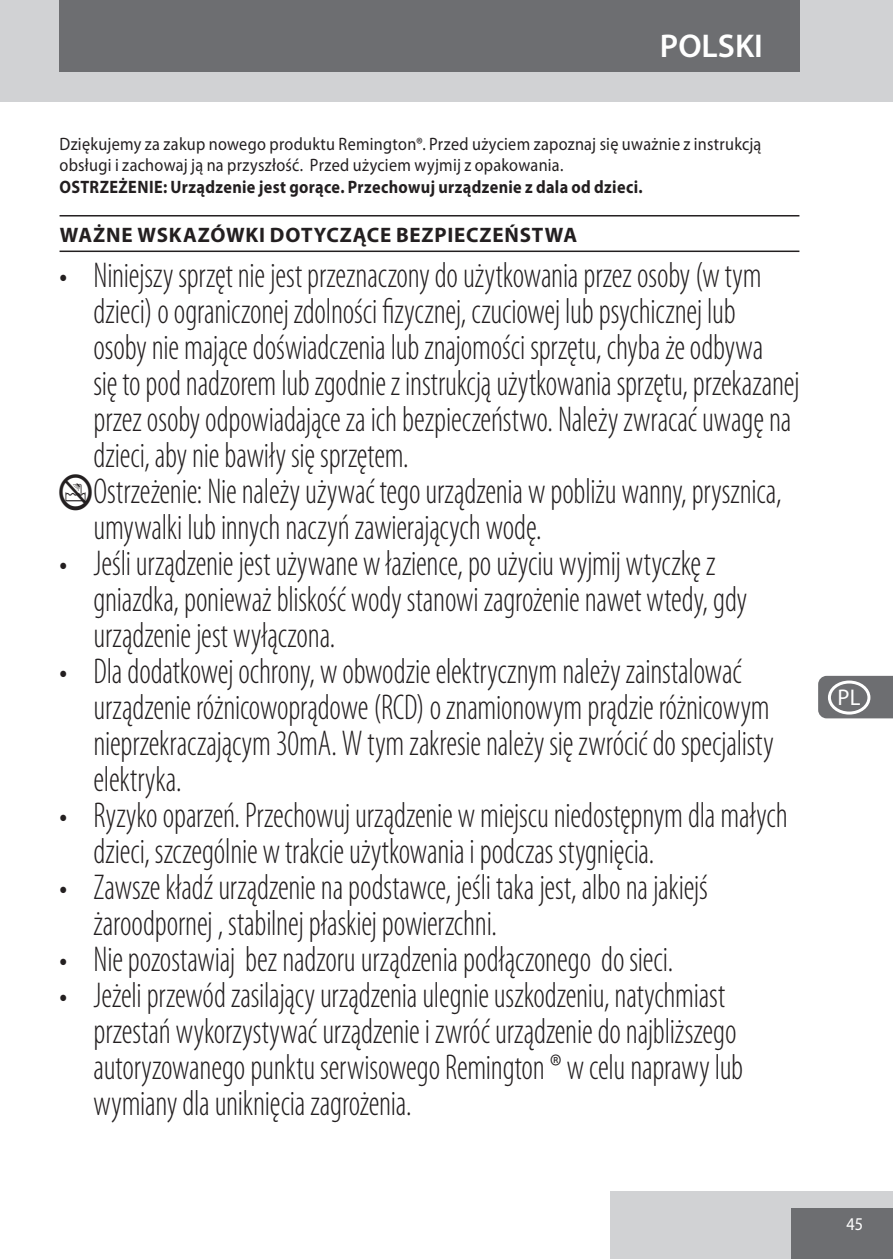
<style>
.page{position:relative;width:893px;height:1259px;background:#fff}
.page>*{position:absolute;margin:0;border:0;box-sizing:border-box;transform-origin:0 0}
.t1{font:300 condensed 36px/36px "Myriad Pro";letter-spacing:-.005em;color:#231f20;scale:.9 1}
.t2{font:600 33px "Myriad Pro";color:#fff}
.t3{font:22.8px "Myriad Pro";color:#fff}
.t4{font:700 21px "Myriad Pro";letter-spacing:.04em;color:#231f20}
.t5{font:18px/21.6px "Myriad Pro";letter-spacing:.02em;color:#231f20;scale:.9 1}
.t6{font:700 18px "Myriad Pro";letter-spacing:.02em;color:#231f20;scale:.9 1}
.t7{font:18px "Myriad Pro";color:#fff;scale:.9 1}
.s1{font-family:"Myriad IS Otext";font-weight:400;font-stretch:normal}
</style>
<div class="page">
<div style="left:611px;top:1191px;width:282px;height:68px;background:#d1d2d4"></div>
<div style="left:791px;top:1208px;width:102px;height:51px;background:#6d6e71"></div>
<div style="left:0;top:0;width:893px;height:102px;background:#d1d2d4"></div>
<div style="left:59px;top:0;width:740px;height:72px;background:#6d6e71"></div>
<hr style="left:60px;top:215px;width:739px;height:1px;background:#231f20">
<hr style="left:60px;top:250px;width:739px;height:2px;background:#231f20">
<svg style="left:818px;top:676px;width:75px;height:42px;background:#757679"></svg>
<div style="left:828px;top:128px;width:42px;height:34px;border:3px solid #fff;border-radius:50%"></div>
<div style="left:828px;top:170px;width:42px;height:34px;border:3px solid #fff;border-radius:50%"></div>
<div style="left:828px;top:213px;width:42px;height:34px;border:3px solid #fff;border-radius:50%"></div>
<div style="left:828px;top:255px;width:42px;height:34px;border:3px solid #fff;border-radius:50%"></div>
<div style="left:828px;top:298px;width:42px;height:34px;border:3px solid #fff;border-radius:50%"></div>
<div style="left:828px;top:340px;width:42px;height:34px;border:3px solid #fff;border-radius:50%"></div>
<div style="left:828px;top:383px;width:42px;height:34px;border:3px solid #fff;border-radius:50%"></div>
<div style="left:828px;top:425px;width:42px;height:34px;border:3px solid #fff;border-radius:50%"></div>
<div style="left:828px;top:468px;width:42px;height:34px;border:3px solid #fff;border-radius:50%"></div>
<div style="left:828px;top:510px;width:42px;height:34px;border:3px solid #fff;border-radius:50%"></div>
<div style="left:828px;top:553px;width:42px;height:34px;border:3px solid #fff;border-radius:50%"></div>
<div style="left:828px;top:595px;width:42px;height:34px;border:3px solid #fff;border-radius:50%"></div>
<div style="left:828px;top:638px;width:42px;height:34px;border:3px solid #fff;border-radius:50%"></div>
<div style="left:828px;top:680px;width:42px;height:34px;border:3px solid #fff;border-radius:50%"></div>
<div style="left:828px;top:723px;width:42px;height:34px;border:3px solid #fff;border-radius:50%"></div>
<div style="left:828px;top:765px;width:42px;height:34px;border:3px solid #fff;border-radius:50%"></div>
<div style="left:828px;top:808px;width:42px;height:34px;border:3px solid #fff;border-radius:50%"></div>
<div style="left:828px;top:850px;width:42px;height:34px;border:3px solid #fff;border-radius:50%"></div>
<div style="left:828px;top:893px;width:42px;height:34px;border:3px solid #fff;border-radius:50%"></div>
<div style="left:828px;top:935px;width:42px;height:34px;border:3px solid #fff;border-radius:50%"></div>
<div style="left:828px;top:978px;width:42px;height:34px;border:3px solid #fff;border-radius:50%"></div>
<div style="left:828px;top:1020px;width:42px;height:34px;border:3px solid #fff;border-radius:50%"></div>
<div style="left:828px;top:1063px;width:42px;height:34px;border:3px solid #fff;border-radius:50%"></div>
<div style="left:828px;top:1106px;width:42px;height:34px;border:3px solid #fff;border-radius:50%"></div>
<div style="left:828px;top:1148px;width:42px;height:34px;border:3px solid #fff;border-radius:50%"></div>
<p class="t2" style="left:660px;top:29px;width:104px">POLSKI</p>
<p class="t5" style="left:60px;top:133px;width:781px">Dziękujemy za zakup nowego produktu Remington®. Przed użyciem zapoznaj się uważnie z instrukcją obsługi i zachowaj ją na przyszłość. Przed użyciem wyjmij z opakowania.</p>
<p class="t6" style="left:60px;top:177px;width:649px">OSTRZEŻENIE: Urządzenie jest gorące. Przechowuj urządzenie z dala od dzieci.</p>
<p class="t4" style="left:60px;top:223px;width:519px">WAŻNE WSKAZÓWKI DOTYCZĄCE BEZPIECZEŃSTWA</p>
<p class="t1" style="left:60px;top:258px;width:782px">• Niniejszy sprzęt nie jest przeznaczony do użytkowania przez osoby (w tym</p>
<p class="t1" style="left:94px;top:294px;width:715px">dzieci) o ograniczonej zdolności fizycznej, czuciowej lub psychicznej lub</p>
<p class="t1" style="left:94px;top:330px;width:746px">osoby nie mające doświadczenia lub znajomości sprzętu, chyba że odbywa</p>
<p class="t1" style="left:94px;top:366px;width:786px">się to pod nadzorem lub zgodnie z instrukcją użytkowania sprzętu, przekazanej</p>
<p class="t1" style="left:94px;top:402px;width:777px">przez osoby odpowiadające za ich bezpieczeństwo. Należy zwracać uwagę na</p>
<p class="t1" style="left:94px;top:438px;width:352px">dzieci, aby nie bawiły się sprzętem.</p>
<p class="t1" style="left:60px;top:474px;width:804px"><span class="s1">L</span> Ostrzeżenie: Nie należy używać tego urządzenia w pobliżu wanny, prysznica,</p>
<p class="t1" style="left:94px;top:510px;width:500px">umywalki lub innych naczyń zawierających wodę.</p>
<p class="t1" style="left:94px;top:546px;width:728px;text-indent:-34px">• Jeśli urządzenie jest używane w łazience, po użyciu wyjmij wtyczkę z gniazdka, ponieważ bliskość wody stanowi zagrożenie nawet wtedy, gdy urządzenie jest wyłączona.</p>
<p class="t1" style="left:94px;top:654px;width:757px;text-indent:-34px">• Dla dodatkowej ochrony, w obwodzie elektrycznym należy zainstalować urządzenie różnicowoprądowe (RCD) o znamionowym prądzie różnicowym nieprzekraczającym 30mA. W tym zakresie należy się zwrócić do specjalisty elektryka.</p>
<p class="t1" style="left:94px;top:798px;width:773px;text-indent:-34px">• Ryzyko oparzeń. Przechowuj urządzenie w miejscu niedostępnym dla małych dzieci, szczególnie w trakcie użytkowania i podczas stygnięcia.</p>
<p class="t1" style="left:94px;top:870px;width:684px;text-indent:-34px">• Zawsze kładź urządzenie na podstawce, jeśli taka jest, albo na jakiejś żaroodpornej , stabilnej płaskiej powierzchni.</p>
<p class="t1" style="left:60px;top:942px;width:683px">• Nie pozostawiaj bez nadzoru urządzenia podłączonego do sieci.</p>
<p class="t1" style="left:94px;top:978px;width:723px;text-indent:-34px">• Jeżeli przewód zasilający urządzenia ulegnie uszkodzeniu, natychmiast przestań wykorzystywać urządzenie i zwróć urządzenie do najbliższego autoryzowanego punktu serwisowego Remington ® w celu naprawy lub wymiany dla uniknięcia zagrożenia.</p>
<p class="t3" style="left:837px;top:685px;width:24px">PL</p>
<p class="t7" style="left:846px;top:1214px;width:20px">45</p>
</div>
